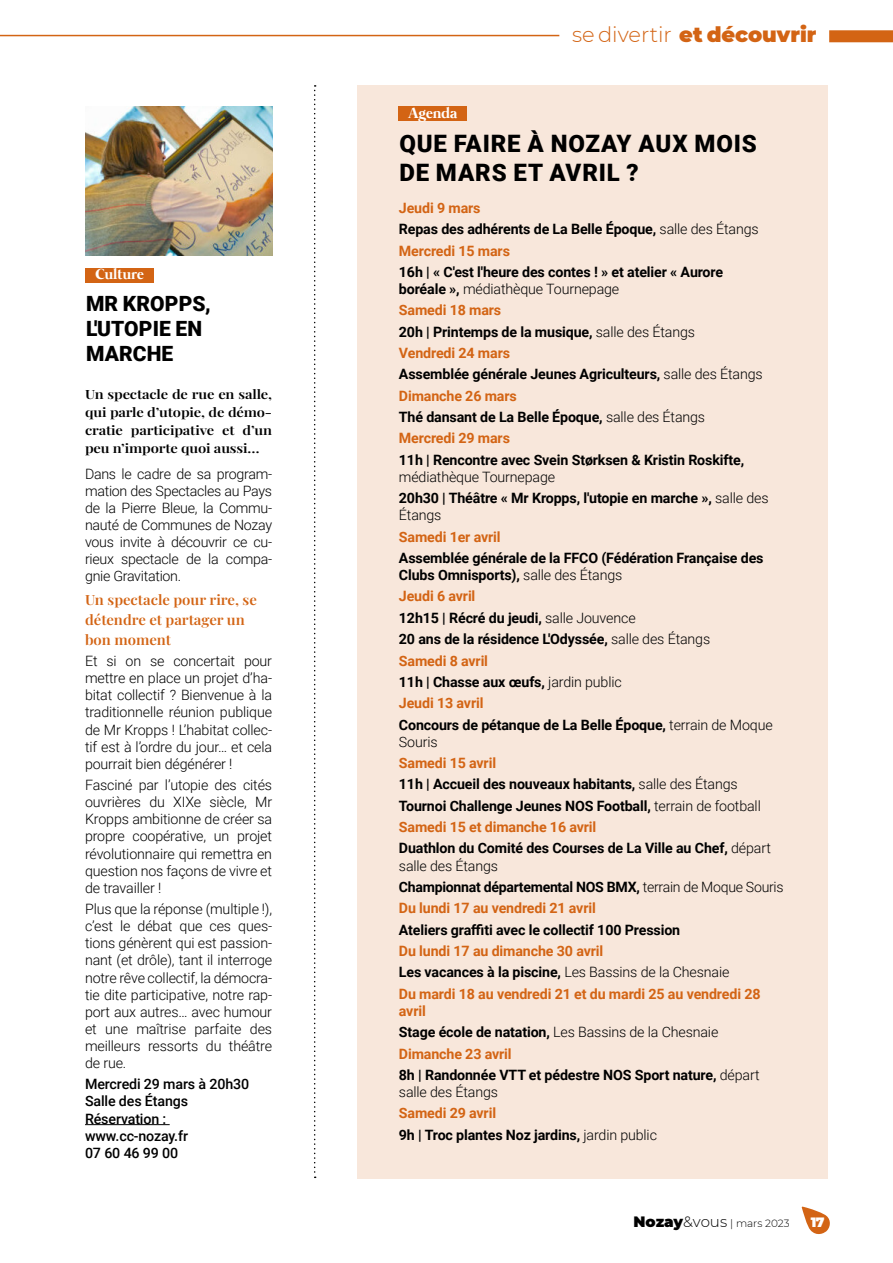
<style>
.page{position:relative;width:893px;height:1263px;background:#fff}
.page>*{position:absolute;margin:0;border:0;box-sizing:border-box;transform-origin:0 0}
.t1{font:900 24px/28.8px "Roboto";letter-spacing:.035em;color:#000}
.t2{font:900 21px/25.2px "Roboto";letter-spacing:.005em;color:#000}
.t3{font:900 21px "Montserrat";color:#d36414}
.t4{font:700 15px "Mermaid";color:#fff}
.t5{font:700 14.25px/21.3px "Roboto";letter-spacing:-.01em;color:#000}
.t6{font:300 14.25px/17.1px "Roboto";letter-spacing:-.01em;color:#000;text-align:justify}
.t7{font:700 14.25px/21.3px "Roboto";letter-spacing:-.01em;color:#d36414}
.t8{font:500 14.25px/17.1px "Roboto";letter-spacing:-.01em;color:#000}
.t9{font:600 14.1px/19.8px "Playfair Display";color:#d36414;scale:1.06 1}
.t10{font:900 13.5px "Montserrat";color:#fff}
.t11{font:600 12.75px/18px "Playfair Display";letter-spacing:-.01em;color:#000;text-align:justify;scale:1.15 1}
.t12{font:300 10.5px "Montserrat";color:#000}
.s1{font-weight:300}
.s2{color:#d36414}
.s3{font-weight:700}
.s4{font-weight:700;color:#d36414}
.s5{color:#000}
.s6{font-weight:300;color:#000}
.s7{font-weight:900;font-size:15px}
.s8{font-size:15px}
</style>
<div class="page">
<div style="left:829px;top:30px;width:64px;height:12px;background:#d36414"></div>
<svg style="left:802px;top:1206px;width:28px;height:29px"></svg>
<hr style="left:0;top:35px;width:559px;height:1px;background:#d36414">
<div style="left:357px;top:85px;width:471px;height:1093px;background:#f8e7db"></div>
<svg style="left:314px;top:85px;width:2px;height:1093px"></svg>
<div style="left:399px;top:106px;width:68px;height:15px;background:#d36414"></div>
<hr style="left:85px;top:1124px;width:85px;height:1px;background:#000">
<div style="left:86px;top:268px;width:68px;height:15px;background:#d36414"></div>
<img style="left:85px;top:106px;width:187px;height:149px">
<p class="t4" style="left:95px;top:266px;width:50px">Culture</p>
<h2 class="t2" style="left:86px;top:290px;width:126px">MR KROPPS,<br>L'UTOPIE EN<br>MARCHE</h2>
<p class="t11" style="left:85px;top:384px;width:164px">Un spectacle de rue en salle, qui parle d’utopie, de démo&shy;cratie participative et d’un peu n’importe quoi aussi…</p>
<p class="t6" style="left:85px;top:464px;width:189px">Dans le cadre de sa program&shy;mation des Spectacles au Pays de la Pierre Bleue, la Commu&shy;nauté de Communes de Nozay vous invite à découvrir ce cu&shy;rieux spectacle de la compa&shy;gnie Gravitation.</p>
<p class="t9" style="left:85px;top:589px;width:164px">Un spectacle pour rire, se détendre et partager un bon moment</p>
<p class="t6" style="left:85px;top:652px;width:189px">Et si on se concertait pour mettre en place un projet d’ha&shy;bitat collectif ? Bienvenue à la traditionnelle réunion publique de Mr Kropps ! L’habitat collec&shy;tif est à l’ordre du jour… et cela pourrait bien dégénérer !</p>
<p class="t6" style="left:85px;top:776px;width:189px">Fasciné par l’utopie des cités ouvrières du XIXe siècle, Mr Kropps ambitionne de créer sa propre coopérative, un projet révolutionnaire qui remettra en question nos façons de vivre et de travailler !</p>
<p class="t6" style="left:85px;top:900px;width:189px">Plus que la réponse (multiple !), c’est le débat que ces ques&shy;tions génèrent qui est passion&shy;nant (et drôle), tant il interroge notre rêve collectif, la démocra&shy;tie dite participative, notre rap&shy;port aux autres… avec humour et une maîtrise parfaite des meilleurs ressorts du théâtre de rue.</p>
<p class="t8" style="left:85px;top:1075px;width:166px">Mercredi 29 mars à 20h30<br>Salle des Étangs<br>Réservation : www.cc-nozay.fr<br>07 60 46 99 00</p>
<h2 class="t3" style="left:572px;top:19px;width:246px"><span class="s1">se divertir</span> et découvrir</h2>
<p class="t4" style="left:408px;top:104px;width:50px">Agenda</p>
<h1 class="t1" style="left:399px;top:128px;width:359px">QUE FAIRE À NOZAY AUX MOIS<br>DE MARS ET AVRIL ?</h1>
<p class="t5" style="left:399px;top:197px;width:361px"><span class="s2">Jeudi 9 mars<br></span>Repas des adhérents de La Belle Époque, <span class="s1">salle des Étangs<br></span><span class="s2">Mercredi 15 mars</span></p>
<p class="t5" style="left:399px;top:263px;width:326px;line-height:17.1px">16h | « C'est l'heure des contes ! » et atelier « Aurore boréale », <span class="s1">médiathèque Tournepage</span></p>
<p class="t5" style="left:399px;top:299px;width:365px"><span class="s2">Samedi 18 mars<br></span>20h | Printemps de la musique, <span class="s1">salle des Étangs<br></span><span class="s2">Vendredi 24 mars<br></span>Assemblée générale Jeunes Agriculteurs, <span class="s1">salle des Étangs<br></span><span class="s2">Dimanche 26 mars<br></span>Thé dansant de La Belle Époque, <span class="s1">salle des Étangs<br></span><span class="s2">Mercredi 29 mars</span></p>
<p class="t5" style="left:399px;top:448px;width:347px">11h | Rencontre avec Svein Størksen &amp; Kristin Roskifte,</p>
<p class="t5" style="left:399px;top:466px;width:371px"><span class="s1">médiathèque Tournepage<br></span>20h30 | Théâtre « Mr Kropps, l'utopie en marche », <span class="s1">salle des</span></p>
<p class="t6" style="left:399px;top:506px;width:44px">Étangs</p>
<p class="t7" style="left:399px;top:525px;width:103px">Samedi 1er avril</p>
<p class="t5" style="left:399px;top:549px;width:366px;line-height:17.1px">Assemblée générale de la FFCO (Fédération Française des<br>Clubs Omnisports), <span class="s1">salle des Étangs</span></p>
<p class="t5" style="left:399px;top:585px;width:375px"><span class="s2">Jeudi 6 avril<br></span>12h15 | Récré du jeudi, <span class="s1">salle Jouvence<br></span>20 ans de la résidence L'Odyssée, <span class="s1">salle des Étangs<br></span><span class="s2">Samedi 8 avril<br></span>11h | Chasse aux œufs, <span class="s1">jardin public<br></span><span class="s2">Jeudi 13 avril<br></span>Concours de pétanque de La Belle Époque, <span class="s1">terrain de Moque</span></p>
<p class="t6" style="left:399px;top:732px;width:40px">Souris</p>
<p class="t5" style="left:399px;top:752px;width:373px"><span class="s2">Samedi 15 avril<br></span>11h | Accueil des nouveaux habitants, <span class="s1">salle des Étangs </span>Tournoi Challenge Jeunes NOS Football, <span class="s1">terrain de football </span><span class="s2">Samedi 15 et dimanche 16 avril<br></span>Duathlon du Comité des Courses de La Ville au Chef, <span class="s1">départ</span></p>
<p class="t6" style="left:399px;top:854px;width:386px;line-height:21.5px;text-align:left">salle des Étangs<br><span class="s3">Championnat départemental NOS BMX,</span> terrain de Moque Souris<br><span class="s4">Du lundi 17 au vendredi 21 avril</span></p>
<p class="t5" style="left:399px;top:918px;width:283px">Ateliers graffiti avec le collectif 100 Pression</p>
<p class="t7" style="left:399px;top:940px;width:363px">Du lundi 17 au dimanche 30 avril<br><span class="s5">Les vacances à la piscine,</span> <span class="s6">Les Bassins de la Chesnaie<br></span>Du mardi 18 au vendredi 21 et du mardi 25 au vendredi 28</p>
<p class="t5" style="left:399px;top:1000px;width:362px"><span class="s2">avril<br></span>Stage école de natation, <span class="s1">Les Bassins de la Chesnaie<br></span><span class="s2">Dimanche 23 avril<br></span>8h | Randonnée VTT et pédestre NOS Sport nature, <span class="s1">départ</span></p>
<p class="t6" style="left:399px;top:1083px;width:101px">salle des Étangs</p>
<p class="t5" style="left:399px;top:1102px;width:260px"><span class="s2">Samedi 29 avril<br></span>9h | Troc plantes Noz jardins, <span class="s1">jardin public</span></p>
<p class="t12" style="left:633px;top:1216px;width:158px"><span class="s7">Nozay</span><span class="s8">&amp;vous</span> | mars 2023</p>
<p class="t10" style="left:811px;top:1212px;width:15px">17</p>
</div>
